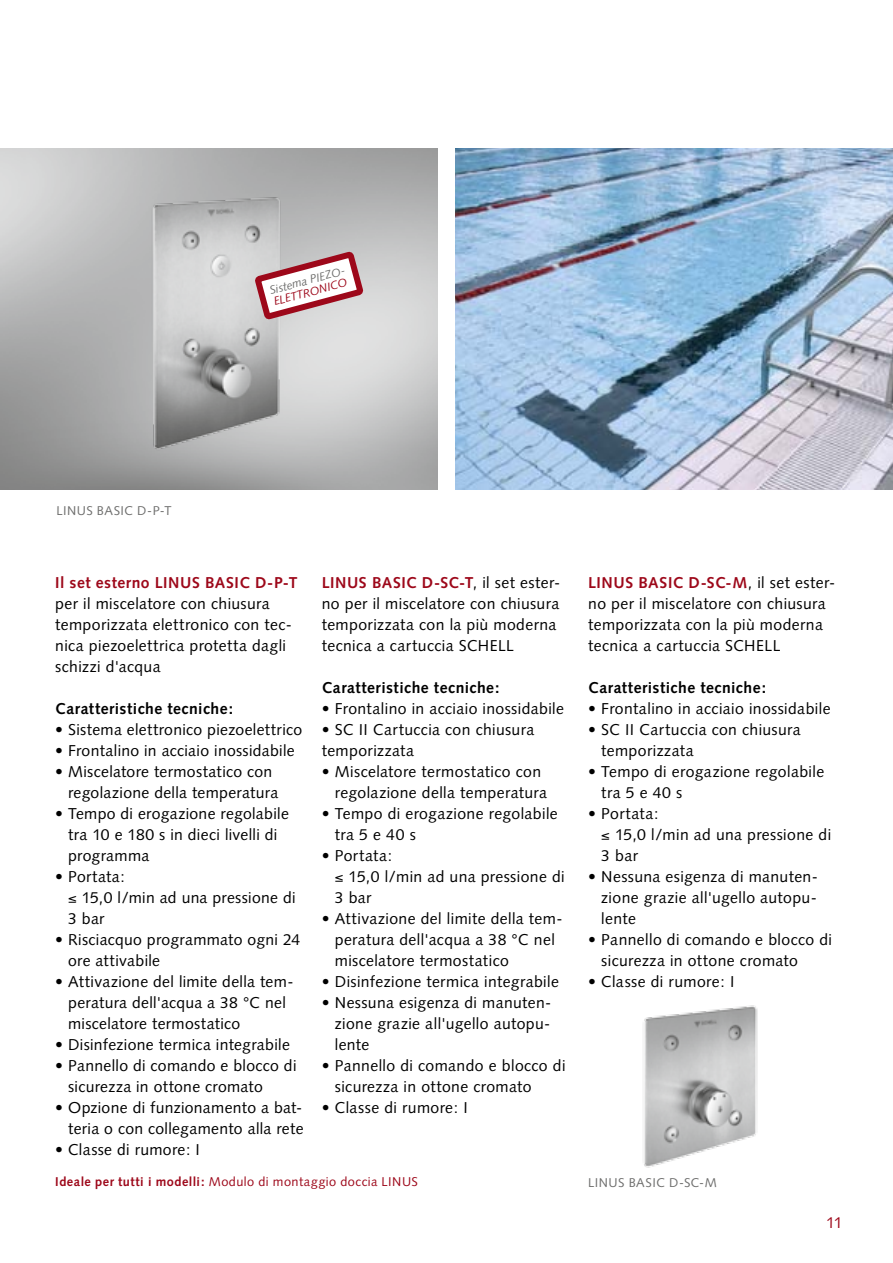
<style>
.page{position:relative;width:893px;height:1263px;background:#fff}
.page>*{position:absolute;margin:0;border:0;box-sizing:border-box;transform-origin:0 0}
.t1{font:15.75px/21px "Syntax";letter-spacing:.025em;color:#000}
.t2{font:700 15.75px "Syntax";letter-spacing:.035em;color:#000}
.t3{font:700 15.75px "Syntax";letter-spacing:.03em;color:#9d081a}
.t4{font:15.75px "Syntax";color:#9d081a}
.t5{font:12.75px "Syntax";letter-spacing:.035em;color:#9d081a}
.t6{font:12.75px "Syntax";letter-spacing:.035em;color:#6f6f6e}
.t7{font:italic 11.55px "Syntax";color:#6f6f6e}
.t8{font:italic 11.55px "Syntax";color:#9d081a}
.s1{font-weight:700;color:#9d081a}
.s2{font-weight:700}
</style>
<div class="page">
<img style="left:455px;top:149px;width:438px;height:340px">
<img style="left:126px;top:172px;width:189px;height:298px">
<img style="left:644px;top:1005px;width:114px;height:163px">
<svg style="left:252px;top:211px;width:114px;height:149px"></svg>
<p class="t7" style="left:268px;top:284px;width:80px;rotate:-15deg">Sistema PIEZO-</p>
<p class="t8" style="left:272px;top:295px;width:77px;rotate:-15deg">ELETTRONICO</p>
<p class="t6" style="left:56px;top:503px;width:117px">LINUS BASIC D-P-T</p>
<p class="t3" style="left:55px;top:574px;width:244px">Il set esterno LINUS BASIC D-P-T</p>
<p class="t1" style="left:55px;top:593px;width:238px">per il miscelatore con chiusura temporizzata elettronico con tec&shy;nica piezoelettrica protetta dagli schizzi d'acqua</p>
<p class="t2" style="left:55px;top:700px;width:179px">Caratteristiche tecniche:</p>
<p class="t1" style="left:55px;top:719px;width:249px">• Sistema elettronico piezoelettrico</p>
<p class="t1" style="left:55px;top:740px;width:241px">• Frontalino in acciaio inossidabile</p>
<p class="t1" style="left:68px;top:761px;width:212px;text-indent:-13px">• Miscelatore termostatico con regolazione della temperatura</p>
<p class="t1" style="left:68px;top:803px;width:222px;text-indent:-13px">• Tempo di erogazione regolabile tra 10 e 180 s in dieci livelli di programma</p>
<p class="t1" style="left:68px;top:866px;width:229px;text-indent:-13px">• Portata:<br>≤ 15,0 l/min ad una pressione di<br>3 bar</p>
<p class="t1" style="left:68px;top:929px;width:234px;text-indent:-13px">• Risciacquo programmato ogni 24 ore attivabile</p>
<p class="t1" style="left:68px;top:971px;width:227px;text-indent:-13px">• Attivazione del limite della tem&shy;peratura dell'acqua a 38 °C nel miscelatore termostatico</p>
<p class="t1" style="left:55px;top:1034px;width:236px">• Disinfezione termica integrabile</p>
<p class="t1" style="left:68px;top:1055px;width:230px;text-indent:-13px">• Pannello di comando e blocco di sicurezza in ottone cromato</p>
<p class="t1" style="left:55px;top:1097px;width:250px;text-align:right">• Opzione di funzionamento a bat&shy;teria o con collegamento alla rete</p>
<p class="t1" style="left:55px;top:1139px;width:146px">• Classe di rumore: I</p>
<p class="t1" style="left:322px;top:572px;width:240px"><span class="s1">LINUS BASIC D-SC-T</span>, il set ester&shy;no per il miscelatore con chiusura temporizzata con la più moderna tecnica a cartuccia SCHELL</p>
<p class="t2" style="left:322px;top:678px;width:179px">Caratteristiche tecniche:</p>
<p class="t1" style="left:322px;top:698px;width:244px">• Frontalino in acciaio inossidabile</p>
<p class="t1" style="left:322px;top:719px;width:214px">• SC II Cartuccia con chiusura temporizzata</p>
<p class="t1" style="left:335px;top:761px;width:214px;text-indent:-13px">• Miscelatore termostatico con regolazione della temperatura</p>
<p class="t1" style="left:335px;top:803px;width:225px;text-indent:-13px">• Tempo di erogazione regolabile tra 5 e 40 s</p>
<p class="t1" style="left:335px;top:845px;width:231px;text-indent:-13px">• Portata:<br>≤ 15,0 l/min ad una pressione di<br>3 bar</p>
<p class="t1" style="left:335px;top:908px;width:229px;text-indent:-13px">• Attivazione del limite della tem&shy;peratura dell'acqua a 38 °C nel miscelatore termostatico</p>
<p class="t1" style="left:322px;top:971px;width:239px">• Disinfezione termica integrabile</p>
<p class="t1" style="left:335px;top:992px;width:218px;text-align:justify;text-indent:-13px">• Nessuna esigenza di manuten&shy;zione grazie all'ugello autopu&shy;lente</p>
<p class="t1" style="left:335px;top:1055px;width:232px;text-indent:-13px">• Pannello di comando e blocco di sicurezza in ottone cromato</p>
<p class="t1" style="left:322px;top:1097px;width:148px">• Classe di rumore: I</p>
<p class="t5" style="left:55px;top:1174px;width:364px"><span class="s2">Ideale per tutti i modelli:</span> Modulo di montaggio doccia LINUS</p>
<p class="t1" style="left:588px;top:572px;width:248px"><span class="s1">LINUS BASIC D-SC-M</span>, il set ester&shy;no per il miscelatore con chiusura temporizzata con la più moderna tecnica a cartuccia SCHELL</p>
<p class="t2" style="left:588px;top:678px;width:179px">Caratteristiche tecniche:</p>
<p class="t1" style="left:588px;top:698px;width:244px">• Frontalino in acciaio inossidabile</p>
<p class="t1" style="left:601px;top:719px;width:201px;text-indent:-13px">• SC II Cartuccia con chiusura temporizzata</p>
<p class="t1" style="left:601px;top:761px;width:225px;text-indent:-13px">• Tempo di erogazione regolabile tra 5 e 40 s</p>
<p class="t1" style="left:601px;top:803px;width:231px;text-indent:-13px">• Portata:<br>≤ 15,0 l/min ad una pressione di<br>3 bar</p>
<p class="t1" style="left:601px;top:866px;width:218px;text-align:justify;text-indent:-13px">• Nessuna esigenza di manuten&shy;zione grazie all'ugello autopu&shy;lente</p>
<p class="t1" style="left:601px;top:929px;width:232px;text-indent:-13px">• Pannello di comando e blocco di sicurezza in ottone cromato</p>
<p class="t1" style="left:588px;top:971px;width:148px">• Classe di rumore: I</p>
<p class="t6" style="left:588px;top:1175px;width:130px">LINUS BASIC D-SC-M</p>
<p class="t4" style="left:826px;top:1213px;width:18px">11</p>
</div>
